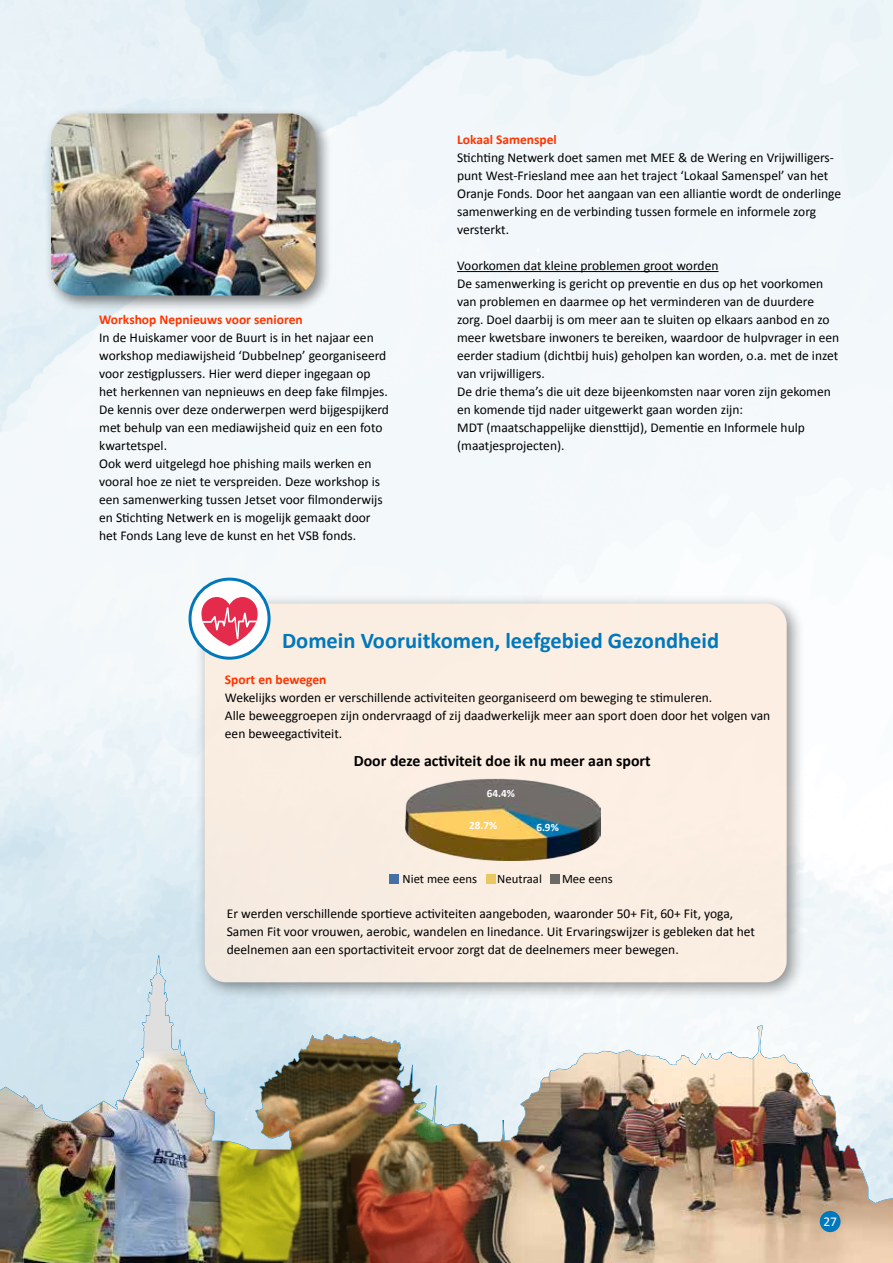
<style>
.page{position:relative;width:893px;height:1263px;background:#fff}
.page>*{position:absolute;margin:0;border:0;box-sizing:border-box;transform-origin:0 0}
.t1{font:700 22.5px "Calibri";color:#0078bb}
.t2{font:700 15.9px "Calibri";color:#000}
.t3{font:13.5px/18px "Calibri";color:#000}
.t4{font:700 13.5px "Calibri";color:#ff3500}
.t5{font:13.5px "Calibri";color:#fff}
.t6{font:12.75px "Calibri";color:#000}
.t7{font:700 11.25px "Calibri";color:#fff}
</style>
<div class="page">
<img style="left:465px;top:871px;width:428px;height:392px">
<img style="left:1px;top:1122px;width:204px;height:141px">
<img style="left:205px;top:1043px;width:326px;height:220px">
<img style="left:0;top:1122px;width:1px;height:141px">
<svg style="left:173px;top:0;width:17px;height:932px;fill:#f3f8fa"></svg>
<img style="left:820px;top:0;width:73px;height:1203px">
<img style="left:400px;top:39px;width:65px;height:1088px">
<img style="left:190px;top:0;width:106px;height:1150px">
<div style="left:557px;top:410px;width:163px;height:660px;background:#f5f8fa"></div>
<img style="left:295px;top:0;width:105px;height:1086px">
<svg style="left:0;top:932px;width:207px;height:190px"></svg>
<div style="left:820px;top:1211px;width:21px;height:21px;background:#0078bb;border-radius:50%"></div>
<hr style="left:457px;top:271px;width:261px;height:1px;background:#000">
<div style="left:45px;top:107px;width:288px;height:206px;background:#000;opacity:.5"></div>
<img style="left:51px;top:114px;width:265px;height:181px">
<div style="left:195px;top:593px;width:610px;height:408px;background:#000;opacity:.6"></div>
<div style="left:205px;top:603px;width:582px;height:379px;background:#faeee2;border-radius:21px"></div>
<svg style="left:190px;top:579px;width:79px;height:79px"></svg>
<svg style="left:201px;top:597px;width:57px;height:49px"></svg>
<div style="left:189px;top:578px;width:82px;height:82px;border:3px solid #0078bb;border-radius:50%"></div>
<img style="left:406px;top:778px;width:194px;height:82px">
<div style="left:390px;top:874px;width:9px;height:9px;background:#4470a5"></div>
<div style="left:487px;top:874px;width:9px;height:9px;background:#eac861"></div>
<div style="left:550px;top:874px;width:9px;height:9px;background:#6a6966"></div>
<p class="t4" style="left:99px;top:311px;width:205px">Workshop Nepnieuws voor senioren</p>
<p class="t3" style="left:99px;top:329px;width:291px">In de Huiskamer voor de Buurt is in het najaar een workshop mediawijsheid ‘Dubbelnep’ georganiseerd voor zestigplussers. Hier werd dieper ingegaan op het herkennen van nepnieuws en deep fake filmpjes.<br>De kennis over deze onderwerpen werd bijgespijkerd met behulp van een mediawijsheid quiz en een foto kwartetspel.<br>Ook werd uitgelegd hoe phishing mails werken en vooral hoe ze niet te verspreiden. Deze workshop is een samenwerking tussen Jetset voor filmonderwijs en Stichting Netwerk en is mogelijk gemaakt door het Fonds Lang leve de kunst en het VSB fonds.</p>
<p class="t4" style="left:457px;top:131px;width:101px">Lokaal Samenspel</p>
<p class="t3" style="left:457px;top:149px;width:386px">Stichting Netwerk doet samen met MEE &amp; de Wering en Vrijwilligers&shy;punt West-Friesland mee aan het traject ‘Lokaal Samenspel’ van het Oranje Fonds. Door het aangaan van een alliantie wordt de onderlinge samenwerking en de verbinding tussen formele en informele zorg versterkt.</p>
<p class="t3" style="left:457px;top:257px;width:384px">Voorkomen dat kleine problemen groot worden<br>De samenwerking is gericht op preventie en dus op het voorkomen van problemen en daarmee op het verminderen van de duurdere zorg. Doel daarbij is om meer aan te sluiten op elkaars aanbod en zo meer kwetsbare inwoners te bereiken, waardoor de hulpvrager in een eerder stadium (dichtbij huis) geholpen kan worden, o.a. met de inzet van vrijwilligers.<br>De drie thema’s die uit deze bijeenkomsten naar voren zijn gekomen en komende tijd nader uitgewerkt gaan worden zijn:<br>MDT (maatschappelijke diensttijd), Dementie en Informele hulp (maatjesprojecten).</p>
<h1 class="t1" style="left:282px;top:626px;width:439px">Domein Vooruitkomen, leefgebied Gezondheid</h1>
<p class="t4" style="left:225px;top:671px;width:103px">Sport en bewegen</p>
<p class="t3" style="left:225px;top:689px;width:547px">Wekelijks worden er verschillende activiteiten georganiseerd om beweging te stimuleren.<br>Alle beweeggroepen zijn ondervraagd of zij daadwerkelijk meer aan sport doen door het volgen van een beweegactiviteit.</p>
<p class="t2" style="left:354px;top:750px;width:299px">Door deze activiteit doe ik nu meer aan sport</p>
<p class="t7" style="left:487px;top:786px;width:30px">64.4%</p>
<p class="t7" style="left:469px;top:818px;width:30px">28.7%</p>
<p class="t7" style="left:536px;top:820px;width:24px">6.9%</p>
<p class="t6" style="left:403px;top:871px;width:76px">Niet mee eens</p>
<p class="t6" style="left:497px;top:871px;width:46px">Neutraal</p>
<p class="t6" style="left:562px;top:871px;width:52px">Mee eens</p>
<p class="t3" style="left:227px;top:905px;width:530px">Er werden verschillende sportieve activiteiten aangeboden, waaronder 50+ Fit, 60+ Fit, yoga,<br>Samen Fit voor vrouwen, aerobic, wandelen en linedance. Uit Ervaringswijzer is gebleken dat het deelnemen aan een sportactiviteit ervoor zorgt dat de deelnemers meer bewegen.</p>
<p class="t5" style="left:823px;top:1213px;width:15px">27</p>
</div>
